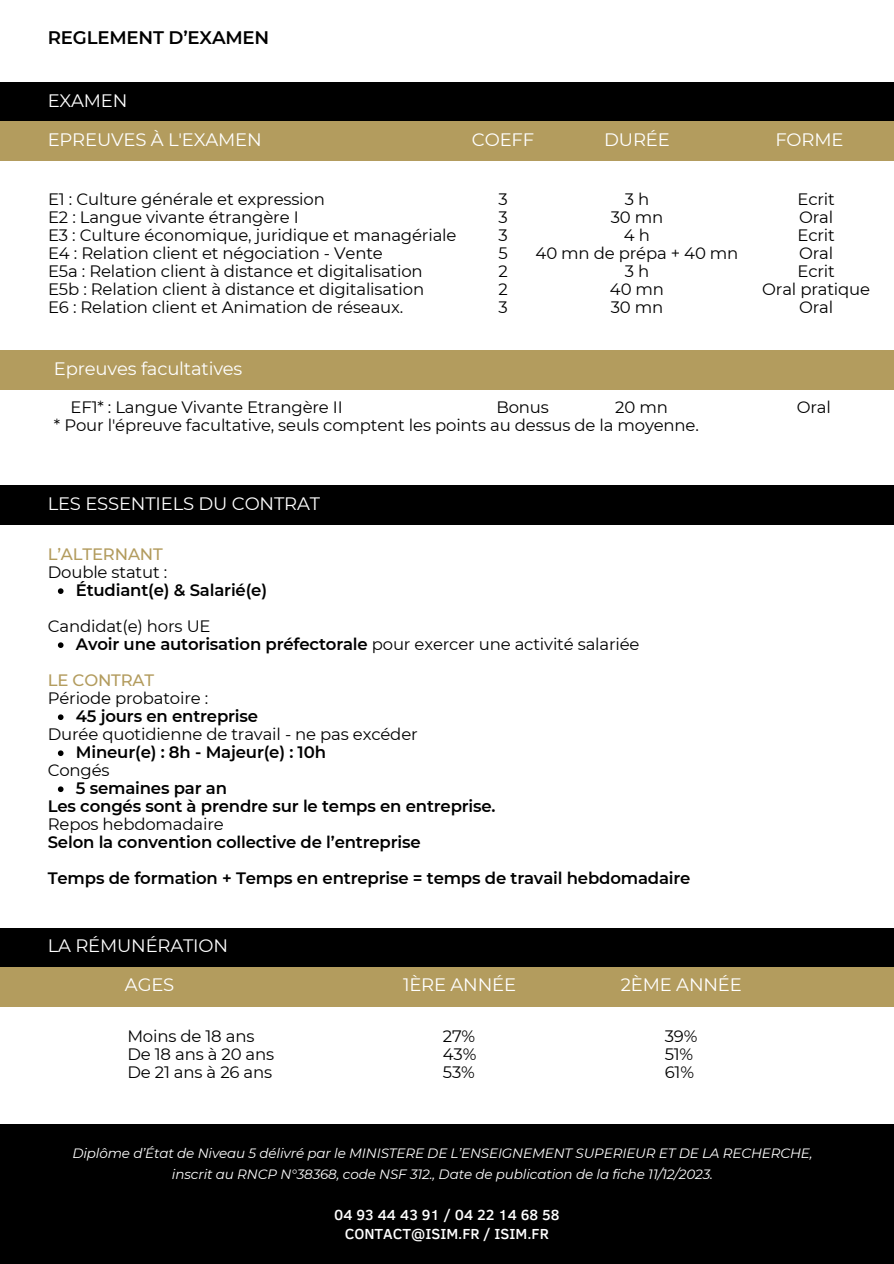
<style>
.page{position:relative;width:894px;height:1264px;background:#fff}
.page>*{position:absolute;margin:0;border:0;box-sizing:border-box;transform-origin:0 0}
.t1{font:600 18.15px "Montserrat";letter-spacing:-.01em;color:#000}
.t2{font:18px "Montserrat";letter-spacing:-.01em;color:#fff}
.t3{font:16.5px/18px "Montserrat";letter-spacing:-.01em;color:#000}
.t4{font:600 16.5px/18px "Montserrat";letter-spacing:-.01em;color:#000}
.t5{font:500 15px/19.2px "Clear Sans";color:#fff;text-align:center}
.t6{font:italic 13.5px/20.2px "Montserrat";letter-spacing:-.01em;color:#fff;text-align:center}
.s1{font-weight:500;color:#b39c5e}
.s2{font-weight:400}
</style>
<div class="page">
<div style="left:0;top:82px;width:893px;height:40px;background:#000"></div>
<div style="left:0;top:122px;width:893px;height:39px;background:#b39c5e"></div>
<div style="left:0;top:486px;width:893px;height:39px;background:#000"></div>
<div style="left:0;top:928px;width:893px;height:39px;background:#000"></div>
<div style="left:0;top:967px;width:893px;height:39px;background:#b39c5e"></div>
<div style="left:0;top:1124px;width:893px;height:139px;background:#000"></div>
<svg style="left:58px;top:588px;width:5px;height:6px"></svg>
<svg style="left:58px;top:642px;width:5px;height:6px"></svg>
<svg style="left:58px;top:714px;width:5px;height:6px"></svg>
<svg style="left:58px;top:750px;width:5px;height:6px"></svg>
<svg style="left:58px;top:786px;width:5px;height:6px"></svg>
<div style="left:0;top:350px;width:893px;height:39px;background:#b39c5e"></div>
<h1 class="t1" style="left:48px;top:27px;width:223px">REGLEMENT D’EXAMEN</h1>
<h2 class="t2" style="left:48px;top:89px;width:81px">EXAMEN</h2>
<h2 class="t2" style="left:48px;top:128px;width:215px">EPREUVES À L'EXAMEN</h2>
<h2 class="t2" style="left:472px;top:128px;width:64px">COEFF</h2>
<h2 class="t2" style="left:604px;top:128px;width:67px">DURÉE</h2>
<h2 class="t2" style="left:775px;top:128px;width:70px">FORME</h2>
<h4 class="t3" style="left:48px;top:190px;width:410px">E1 : Culture générale et expression<br>E2 : Langue vivante étrangère I<br>E3 : Culture économique, juridique et managériale E4 : Relation client et négociation - Vente<br>E5a : Relation client à distance et digitalisation E5b : Relation client à distance et digitalisation</h4>
<h4 class="t3" style="left:48px;top:298px;width:356px">E6 : Relation client et Animation de réseaux.</h4>
<h4 class="t3" style="left:498px;top:190px;width:11px;text-align:justify">3<br>3<br>3<br>5<br>2<br>2<br>3</h4>
<h4 class="t3" style="left:535px;top:190px;width:204px;text-align:center">3h<br>30 mn<br>4h<br>40 mn de prépa + 40 mn<br>3h<br>40 mn<br>30 mn</h4>
<h4 class="t3" style="left:762px;top:190px;width:109px;text-align:center">Ecrit<br>Oral<br>Ecrit<br>Oral<br>Ecrit<br>Oral pratique<br>Oral</h4>
<h4 class="t2" style="left:54px;top:357px;width:190px">Epreuves facultatives</h4>
<p class="t3" style="left:71px;top:398px;width:273px">EF1* : Langue Vivante Etrangère II</p>
<p class="t3" style="left:496px;top:398px;width:54px">Bonus</p>
<p class="t3" style="left:615px;top:398px;width:54px">20 mn</p>
<p class="t3" style="left:796px;top:398px;width:36px">Oral</p>
<p class="t3" style="left:54px;top:416px;width:646px">* Pour l'épreuve facultative, seuls comptent les points au dessus de la moyenne.</p>
<h4 class="t2" style="left:48px;top:492px;width:274px">LES ESSENTIELS DU CONTRAT</h4>
<h4 class="t3" style="left:48px;top:545px;width:121px"><span class="s1">L’ALTERNANT<br></span>Double statut :</h4>
<h4 class="t4" style="left:76px;top:581px;width:193px">Étudiant(e) &amp; Salarié(e)</h4>
<h2 class="t3" style="left:48px;top:617px;width:164px">Candidat(e) hors UE</h2>
<h4 class="t4" style="left:76px;top:635px;width:565px">Avoir une autorisation préfectorale <span class="s2">pour exercer une activité salariée</span></h4>
<p class="t3" style="left:48px;top:671px;width:162px"><span class="s1">LE CONTRAT<br></span>Période probatoire :</p>
<h4 class="t4" style="left:76px;top:707px;width:184px">45 jours en entreprise</h4>
<p class="t3" style="left:48px;top:725px;width:371px">Durée quotidienne de travail - ne pas excéder</p>
<h4 class="t4" style="left:76px;top:743px;width:251px">Mineur(e) : 8h - Majeur(e) : 10h</h4>
<p class="t3" style="left:48px;top:761px;width:63px">Congés</p>
<h4 class="t4" style="left:76px;top:779px;width:153px">5 semaines par an</h4>
<p class="t4" style="left:48px;top:797px;width:449px">Les congés sont à prendre sur le temps en entreprise.<br><span class="s2">Repos hebdomadaire<br></span>Selon la convention collective de l’entreprise</p>
<h4 class="t4" style="left:48px;top:869px;width:644px">Temps de formation + Temps en entreprise = temps de travail hebdomadaire</h4>
<p class="t2" style="left:48px;top:934px;width:182px">LA RÉMUNÉRATION</p>
<h4 class="t2" style="left:125px;top:973px;width:51px">AGES</h4>
<h3 class="t2" style="left:403px;top:973px;width:114px">1ÈRE ANNÉE</h3>
<h2 class="t2" style="left:620px;top:973px;width:122px">2ÈME ANNÉE</h2>
<h2 class="t3" style="left:127px;top:1026px;width:148px">Moins de 18 ans<br>De 18 ans à 20 ans<br>De 21 ans à 26 ans</h2>
<h2 class="t3" style="left:443px;top:1026px;width:35px;text-align:justify">27% 43% 53%</h2>
<h2 class="t3" style="left:664px;top:1026px;width:34px">39%<br>51%<br>61%</h2>
<h5 class="t6" style="left:72px;top:1143px;width:741px">Diplôme d’État de Niveau 5 délivré par le MINISTERE DE L’ENSEIGNEMENT SUPERIEUR ET DE LA RECHERCHE, inscrit au RNCP N°38368, code NSF 312., Date de publication de la fiche 11/12/2023.</h5>
<p class="t5" style="left:334px;top:1203px;width:227px">04 93 44 43 91 / 04 22 14 68 58<br>CONTACT@ISIM.FR / ISIM.FR</p>
</div>
